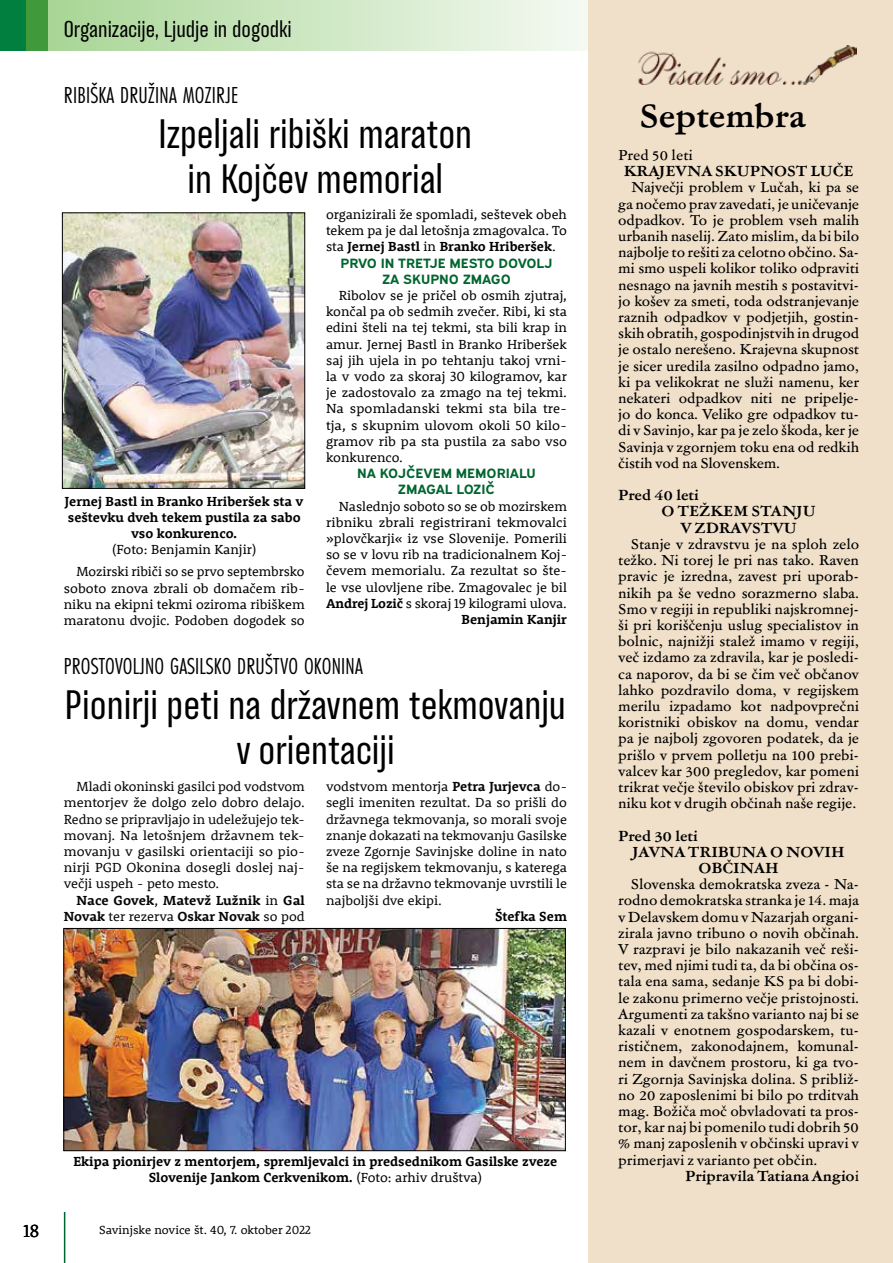
<style>
.page{position:relative;width:893px;height:1263px;background:#fff}
.page>*{position:absolute;margin:0;border:0;box-sizing:border-box;transform-origin:0 0}
.t1{font:37.5px/45px "TT Backwards Sans Regular";color:#000;text-align:center}
.t2{font:700 30px "Garamond ATF Micro";color:#000}
.t3{font:24px "Futura PT Cond";letter-spacing:.01em;color:#000}
.t4{font:21px "TT Backwards Sans Regular";color:#000}
.t5{font:18px "Rooney";color:#000}
.t6{font:13.5px/16.2px "Garamond ATF Micro";letter-spacing:-.01em;color:#000;text-align:justify}
.t7{font:13.5px/16.2px "Rooney";color:#000;text-align:justify}
.t8{font:13.5px/16.2px "Rooney";color:#050505;text-align:justify}
.t9{font:700 13.5px/16.2px "Rooney";color:#000;text-align:center}
.t10{font:700 13.5px "Garamond ATF Micro";color:#000}
.t11{font:700 13.5px/16.2px "Expressway Rg";color:#00652e;text-align:center}
.t12{font:700 13.5px/16.2px "Rooney";color:#050505;text-align:right}
.t13{font:12px "Rooney";color:#000}
.s1{font-weight:700}
.s2{font-weight:400}
</style>
<div class="page">
<svg style="left:47px;top:0;width:541px;height:51px;background:#cee7c3"></svg>
<hr style="left:64px;top:1212px;width:1px;height:51px;background:#00652e">
<div style="left:24px;top:0;width:23px;height:51px;background:#409a3c"></div>
<div style="left:0;top:0;width:26px;height:51px;background:#007f3e"></div>
<div style="left:588px;top:0;width:305px;height:1263px;background:#f0e0ca"></div>
<img style="left:638px;top:46px;width:218px;height:39px">
<img style="left:64px;top:215px;width:239px;height:272px">
<div style="left:62px;top:213px;width:243px;height:276px;border:1px solid #000"></div>
<img style="left:66px;top:930px;width:498px;height:219px">
<div style="left:64px;top:928px;width:502px;height:223px;border:1px solid #000"></div>
<h3 class="t4" style="left:64px;top:15px;width:230px">Organizacije, Ljudje in dogodki</h3>
<h3 class="t3" style="left:64px;top:81px;width:176px">RIBIŠKA DRUŽINA MOZIRJE</h3>
<h1 class="t1" style="left:159px;top:112px;width:315px">Izpeljali ribiški maraton in Kojčev memorial</h1>
<p class="t7" style="left:326px;top:206px;width:242px">organizirali že spomladi, seštevek obeh tekem pa je dal letošnja zmagovalca. To sta <span class="s1">Jernej Bastl</span> in <span class="s1">Branko Hriberšek</span>.</p>
<p class="t11" style="left:341px;top:253px;width:213px">PRVO IN TRETJE MESTO DOVOLJ<br>ZA SKUPNO ZMAGO</p>
<p class="t7" style="left:326px;top:287px;width:242px;text-indent:13px">Ribolov se je pričel ob osmih zjutraj, končal pa ob sedmih zvečer. Ribi, ki sta edini šteli na tej tekmi, sta bili krap in amur. Jernej Bastl in Branko Hriberšek saj jih ujela in po tehtanju takoj vrni&shy;la v vodo za skoraj 30 kilogramov, kar je zadostovalo za zmago na tej tekmi.<br>Na spomladanski tekmi sta bila tre&shy;tja, s skupnim ulovom okoli 50 kilo&shy;gramov rib pa sta pustila za sabo vso konkurenco.</p>
<p class="t11" style="left:357px;top:464px;width:180px">NA KOJČEVEM MEMORIALU<br>ZMAGAL LOZIČ</p>
<p class="t7" style="left:326px;top:497px;width:243px;text-align:right">Naslednjo soboto so se ob mozirskem ribniku zbrali registrirani tekmovalci »plovčkarji« iz vse Slovenije. Pomerili so se v lovu rib na tradicionalnem Koj&shy;čevem memorialu. Za rezultat so šte&shy;le vse ulovljene ribe. Zmagovalec je bil <span class="s1">Andrej Lozič</span> s skoraj 19 kilogrami ulova.<br><span class="s1">Benjamin Kanjir</span></p>
<h3 class="t3" style="left:64px;top:652px;width:301px">PROSTOVOLJNO GASILSKO DRUŠTVO OKONINA</h3>
<h1 class="t1" style="left:65px;top:683px;width:502px">Pionirji peti na državnem tekmovanju v orientaciji</h1>
<p class="t9" style="left:65px;top:492px;width:240px">Jernej Bastl in Branko Hriberšek sta v seštevku dveh tekem pustila za sabo vso konkurenco.</p>
<p class="t7" style="left:77px;top:538px;width:230px;line-height:21.9px;text-indent:36px">(Foto: Benjamin Kanjir)<br>Mozirski ribiči so se prvo septembrsko</p>
<p class="t7" style="left:64px;top:579px;width:242px">soboto znova zbrali ob domačem rib&shy;niku na ekipni tekmi oziroma ribiškem maratonu dvojic. Podoben dogodek so</p>
<p class="t8" style="left:64px;top:778px;width:243px;text-indent:13px">Mladi okoninski gasilci pod vodstvom mentorjev že dolgo zelo dobro delajo.<br>Redno se pripravljajo in udeležujejo tek&shy;movanj. Na letošnjem državnem tek&shy;movanju v gasilski orientaciji so pio&shy;nirji PGD Okonina dosegli doslej naj&shy;večji uspeh - peto mesto.</p>
<p class="t12" style="left:64px;top:891px;width:242px">Nace Govek<span class="s2">,</span> Matevž Lužnik <span class="s2">in</span> Gal<br>Novak <span class="s2">ter rezerva</span> Oskar Novak <span class="s2">so pod</span></p>
<p class="t8" style="left:326px;top:778px;width:243px">vodstvom mentorja <span class="s1">Petra Jurjevca</span> do&shy;segli imeniten rezultat. Da so prišli do državnega tekmovanja, so morali svoje znanje dokazati na tekmovanju Gasilske zveze Zgornje Savinjske doline in nato še na regijskem tekmovanju, s katerega sta se na državno tekmovanje uvrstili le najboljši dve ekipi.</p>
<p class="t9" style="left:495px;top:908px;width:73px">Štefka Sem</p>
<p class="t9" style="left:73px;top:1153px;width:485px">Ekipa pionirjev z mentorjem, spremljevalci in predsednikom Gasilske zveze<br>Slovenije Jankom Cerkvenikom. <span class="s2">(Foto: arhiv društva)</span></p>
<h3 class="t5" style="left:23px;top:1219px;width:17px">18</h3>
<p class="t13" style="left:99px;top:1221px;width:213px">Savinjske novice št. 40, 7. oktober 2022</p>
<h2 class="t2" style="left:639px;top:93px;width:168px">Septembra</h2>
<p class="t6" style="left:618px;top:146px;width:76px">Pred 50 leti</p>
<p class="t10" style="left:624px;top:161px;width:231px">KRAJEVNA SKUPNOST LUČE</p>
<p class="t6" style="left:618px;top:179px;width:242px;text-indent:13px">Največji problem v Lučah, ki pa se ga nočemo prav zavedati, je uničevanje odpadkov. To je problem vseh malih urbanih naselij. Zato mislim, da bi bilo najbolje to rešiti za celotno občino. Sa&shy;mi smo uspeli kolikor toliko odpraviti nesnago na javnih mestih s postavitvi&shy;jo košev za smeti, toda odstranjevanje raznih odpadkov v podjetjih, gostin&shy;skih obratih, gospodinjstvih in drugod je ostalo nerešeno. Krajevna skupnost je sicer uredila zasilno odpadno jamo, ki pa velikokrat ne služi namenu, ker nekateri odpadkov niti ne pripelje&shy;jo do konca. Veliko gre odpadkov tu&shy;di v Savinjo, kar pa je zelo škoda, ker je Savinja v zgornjem toku ena od redkih čistih vod na Slovenskem.</p>
<p class="t10" style="left:618px;top:485px;width:82px">Pred 40 leti</p>
<p class="t10" style="left:662px;top:501px;width:156px">O TEŽKEM STANJU</p>
<p class="t10" style="left:680px;top:517px;width:118px">V ZDRAVSTVU</p>
<p class="t6" style="left:618px;top:535px;width:242px;text-indent:13px">Stanje v zdravstvu je na sploh zelo težko. Ni torej le pri nas tako. Raven pravic je izredna, zavest pri uporab&shy;nikih pa še vedno sorazmerno slaba.<br>Smo v regiji in republiki najskromnej&shy;ši pri koriščenju uslug specialistov in bolnic, najnižji stalež imamo v regiji, več izdamo za zdravila, kar je posledi&shy;ca naporov, da bi se čim več občanov lahko pozdravilo doma, v regijskem merilu izpadamo kot nadpovprečni koristniki obiskov na domu, vendar pa je najbolj zgovoren podatek, da je prišlo v prvem polletju na 100 prebi&shy;valcev kar 300 pregledov, kar pomeni trikrat večje število obiskov pri zdrav&shy;niku kot v drugih občinah naše regije.</p>
<p class="t10" style="left:618px;top:825px;width:81px">Pred 30 leti</p>
<p class="t10" style="left:632px;top:841px;width:214px">JAVNA TRIBUNA O NOVIH</p>
<p class="t10" style="left:698px;top:858px;width:82px">OBČINAH</p>
<p class="t6" style="left:631px;top:875px;width:230px">Slovenska demokratska zveza - Na-</p>
<p class="t6" style="left:618px;top:892px;width:242px">rodno demokratska stranka je 14. maja</p>
<p class="t6" style="left:618px;top:908px;width:242px">v Delavskem domu v Nazarjah organi-</p>
<p class="t6" style="left:618px;top:924px;width:242px">zirala javno tribuno o novih občinah.</p>
<p class="t6" style="left:618px;top:940px;width:242px">V razpravi je bilo nakazanih več reši-</p>
<p class="t6" style="left:618px;top:956px;width:242px">tev, med njimi tudi ta, da bi občina os-</p>
<p class="t6" style="left:618px;top:973px;width:242px">tala ena sama, sedanje KS pa bi dobi-</p>
<p class="t6" style="left:618px;top:989px;width:242px">le zakonu primerno večje pristojnosti.</p>
<p class="t6" style="left:618px;top:1005px;width:242px">Argumenti za takšno varianto naj bi se</p>
<p class="t6" style="left:618px;top:1021px;width:242px">kazali v enotnem gospodarskem, tu-</p>
<p class="t6" style="left:618px;top:1037px;width:242px">rističnem, zakonodajnem, komunal-</p>
<p class="t6" style="left:618px;top:1054px;width:242px">nem in davčnem prostoru, ki ga tvo-</p>
<p class="t6" style="left:618px;top:1070px;width:242px">ri Zgornja Savinjska dolina. S približ-</p>
<p class="t6" style="left:618px;top:1086px;width:242px">no 20 zaposlenimi bi bilo po trditvah</p>
<p class="t6" style="left:618px;top:1102px;width:242px">mag. Božiča moč obvladovati ta pros-</p>
<p class="t6" style="left:618px;top:1118px;width:242px">tor, kar naj bi pomenilo tudi dobrih 50</p>
<p class="t6" style="left:618px;top:1135px;width:242px">% manj zaposlenih v občinski upravi v</p>
<p class="t6" style="left:618px;top:1151px;width:201px">primerjavi z varianto pet občin.</p>
<p class="t10" style="left:685px;top:1165px;width:175px">Pripravila Tatiana Angio<span class="s2">i</span></p>
</div>
